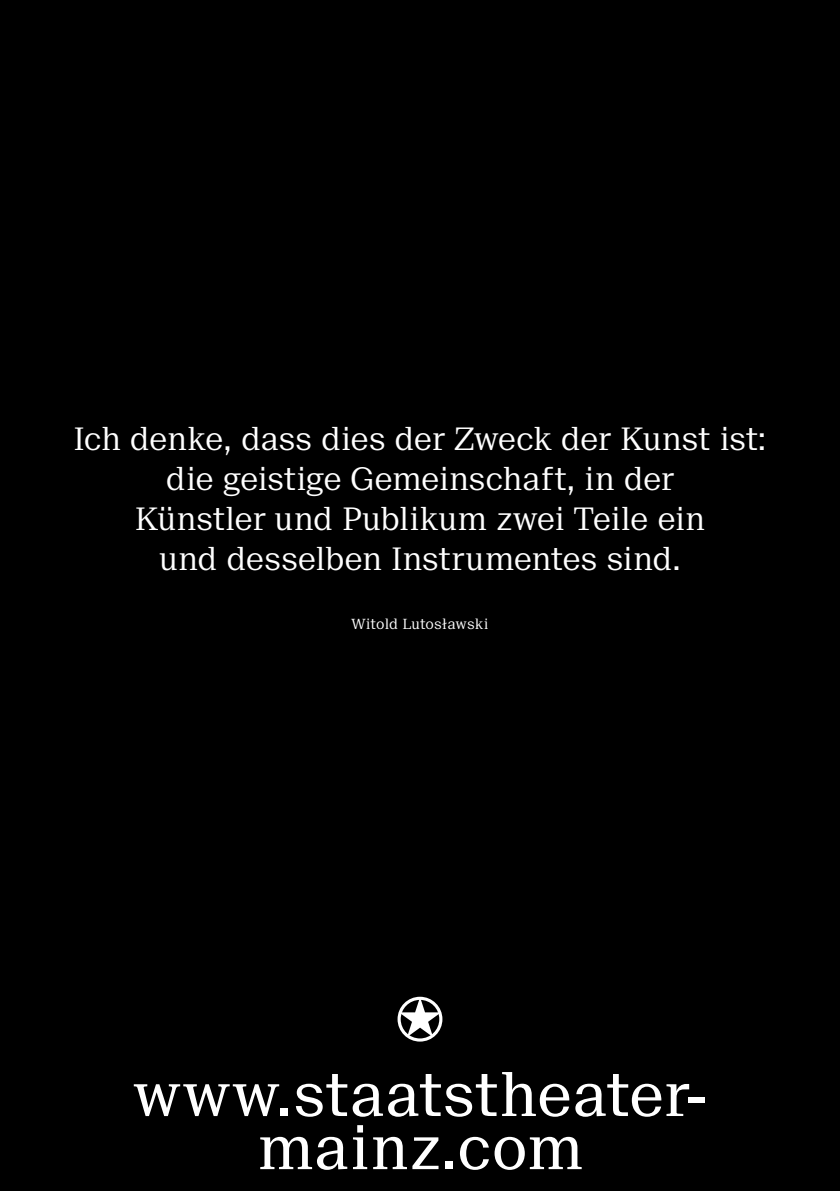
<style>
.page{position:relative;width:840px;height:1191px;background:#fff}
.page>*{position:absolute;margin:0;border:0;box-sizing:border-box;transform-origin:0 0}
.t1{font:59px/53px "Suisse Neue";color:#fff;text-align:center}
.t2{font:300 31px/40px "Suisse Neue";letter-spacing:-.015em;color:#fff;text-align:center}
.t3{font:300 14px "Suisse Neue";letter-spacing:.01em;color:#fff}
</style>
<div class="page">
<div style="left:0;top:0;width:839px;height:1191px;background:#000"></div>
<svg style="left:397px;top:996px;width:45px;height:45px"></svg>
<p class="t2" style="left:73px;top:419px;width:694px">Ich denke, dass dies der Zweck der Kunst ist: die geistige Gemeinschaft, in der<br>Künstler und Publikum zwei Teile ein<br>und desselben Instrumentes sind.</p>
<p class="t3" style="left:351px;top:616px;width:138px">Witold Lutosławski</p>
<h1 class="t1" style="left:134px;top:1068px;width:573px">www.staatstheater&shy;mainz.com</h1>
</div>
